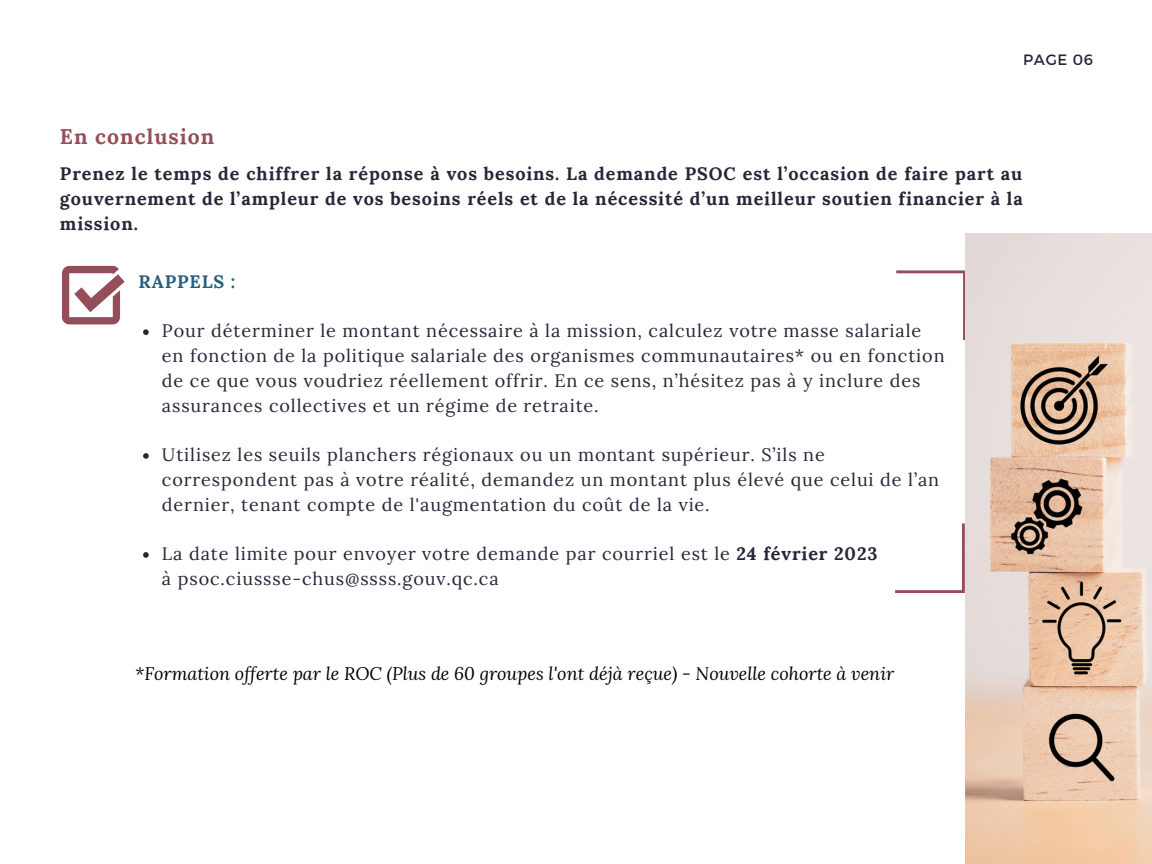
<style>
.page{position:relative;width:1152px;height:864px;background:#fff}
.page>*{position:absolute;margin:0;border:0;box-sizing:border-box;transform-origin:0 0}
.t1{font:700 21.15px "Lora";letter-spacing:.05em;color:#964d5a}
.t2{font:18px/24.8px "Lora";letter-spacing:.05em;color:#262638}
.t3{font:700 18px/24.8px "Lora";letter-spacing:.05em;color:#262638;text-align:justify}
.t4{font:italic 18px "Lora";color:#000}
.t5{font:700 18px "Lora";letter-spacing:.05em;color:#255f7d}
.t6{font:15px "Montserrat";letter-spacing:.05em;color:#262638}
.s1{font-weight:700}
</style>
<div class="page">
<svg style="left:62px;top:266px;width:63px;height:58px"></svg>
<svg style="left:143px;top:329px;width:6px;height:6px"></svg>
<svg style="left:143px;top:453px;width:6px;height:6px"></svg>
<svg style="left:143px;top:552px;width:6px;height:6px"></svg>
<svg style="left:895px;top:523px;width:70px;height:70px"></svg>
<svg style="left:896px;top:270px;width:70px;height:70px"></svg>
<img style="left:966px;top:233px;width:186px;height:631px">
<p class="t1" style="left:60px;top:123px;width:156px">En conclusion</p>
<p class="t6" style="left:1023px;top:50px;width:72px">PAGE 06</p>
<p class="t3" style="left:60px;top:161px;width:964px">Prenez le temps de chiffrer la réponse à vos besoins. La demande PSOC est l’occasion de faire part au gouvernement de l’ampleur de vos besoins réels et de la nécessité d’un meilleur soutien financier à la mission.</p>
<p class="t5" style="left:139px;top:270px;width:98px">RAPPELS :</p>
<p class="t2" style="left:162px;top:318px;width:784px">Pour déterminer le montant nécessaire à la mission, calculez votre masse salariale en fonction de la politique salariale des organismes communautaires* ou en fonction de ce que vous voudriez réellement offrir. En ce sens, n’hésitez pas à y inclure des assurances collectives et un régime de retraite.</p>
<p class="t2" style="left:162px;top:442px;width:779px">Utilisez les seuils planchers régionaux ou un montant supérieur. S’ils ne correspondent pas à votre réalité, demandez un montant plus élevé que celui de l’an dernier, tenant compte de l'augmentation du coût de la vie.</p>
<p class="t2" style="left:162px;top:541px;width:717px">La date limite pour envoyer votre demande par courriel est le <span class="s1">24 février 2023 </span>à psoc.ciussse-chus@ssss.gouv.qc.ca</p>
<p class="t4" style="left:135px;top:661px;width:761px">*Formation offerte par le ROC (Plus de 60 groupes l'ont déjà reçue) - Nouvelle cohorte à venir</p>
</div>
